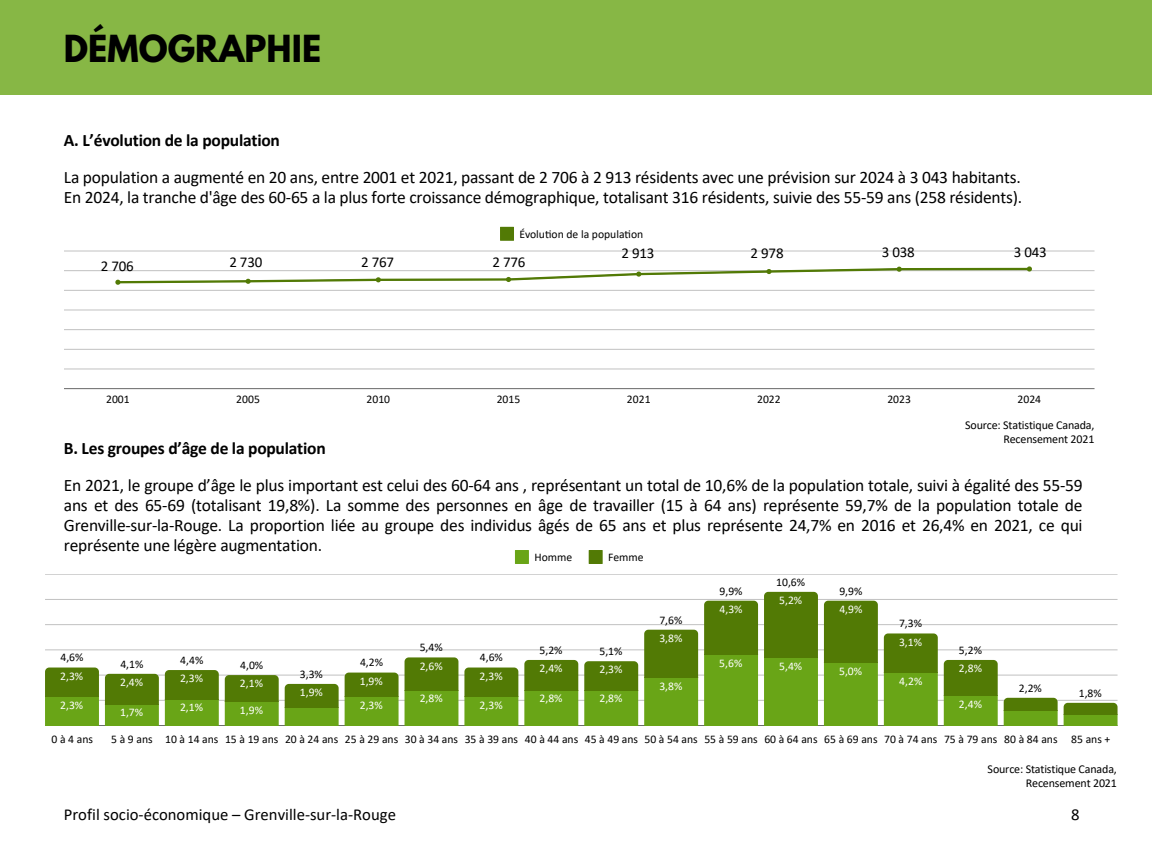
<style>
.page{position:relative;width:1152px;height:864px;background:#fff}
.page>*{position:absolute;margin:0;border:0;box-sizing:border-box;transform-origin:0 0}
.t1{font:700 33px "League Spartan";color:#000}
.t2{font:17.55px/20.2px "Calibri";letter-spacing:-.015em;color:#000;text-align:justify}
.t3{font:700 17.55px "Calibri";letter-spacing:-.015em;color:#000}
.t4{font:16.65px "Calibri";color:#000}
.t5{font:15px "Calibri";letter-spacing:-.01em;color:#000}
.t6{font:12px/14px "Calibri";letter-spacing:-.015em;color:#000;text-align:right}
.t7{font:11.7px "Calibri";color:#000}
.t8{font:11.7px "Calibri";color:#fff}
</style>
<div class="page">
<svg style="left:515px;top:550px;width:14px;height:14px"></svg>
<svg style="left:589px;top:550px;width:14px;height:14px"></svg>
<hr style="left:45px;top:725px;width:1073px;height:1px;background:#000;opacity:.6">
<hr style="left:45px;top:700px;width:1073px;height:1px;background:#000;opacity:.25">
<hr style="left:45px;top:675px;width:1073px;height:1px;background:#d9d9d9">
<hr style="left:45px;top:650px;width:1073px;height:1px;background:#e8e8e8">
<hr style="left:45px;top:624px;width:1073px;height:1px;background:#c9c9c9">
<hr style="left:45px;top:599px;width:1073px;height:1px;background:#c4c4c4">
<hr style="left:45px;top:574px;width:1073px;height:1px;background:#d2d2d2">
<svg style="left:45px;top:668px;width:54px;height:58px;background:#5d8f0e"></svg>
<svg style="left:105px;top:674px;width:54px;height:52px;background:#5b8b0d"></svg>
<svg style="left:165px;top:670px;width:54px;height:56px;background:#5d8e0f"></svg>
<svg style="left:225px;top:675px;width:54px;height:51px;background:#5e8f0f"></svg>
<svg style="left:285px;top:684px;width:54px;height:42px;background:#5d8d0f"></svg>
<svg style="left:345px;top:673px;width:54px;height:53px;background:#609211"></svg>
<svg style="left:405px;top:657px;width:53px;height:69px;background:#5e9010"></svg>
<svg style="left:464px;top:668px;width:54px;height:58px;background:#5f9010"></svg>
<svg style="left:524px;top:660px;width:54px;height:66px;background:#5f9110"></svg>
<svg style="left:584px;top:661px;width:54px;height:65px;background:#609211"></svg>
<svg style="left:644px;top:630px;width:54px;height:96px;background:#5e900f"></svg>
<svg style="left:704px;top:601px;width:54px;height:125px;background:#5f920f"></svg>
<svg style="left:764px;top:592px;width:54px;height:134px;background:#5e900e"></svg>
<svg style="left:824px;top:601px;width:54px;height:125px;background:#5e900e"></svg>
<svg style="left:884px;top:633px;width:54px;height:93px;background:#609311"></svg>
<svg style="left:944px;top:660px;width:54px;height:66px;background:#5d8e0e"></svg>
<svg style="left:1004px;top:698px;width:54px;height:28px;background:#5f9211"></svg>
<svg style="left:1064px;top:703px;width:54px;height:23px"></svg>
<div style="left:0;top:0;width:1152px;height:95px;background:#87b745"></div>
<svg style="left:500px;top:227px;width:14px;height:14px"></svg>
<hr style="left:53px;top:388px;width:1042px;height:1px;background:#7b7b7b">
<hr style="left:53px;top:369px;width:1042px;height:1px;background:#e1e1e1">
<hr style="left:53px;top:349px;width:1042px;height:1px;background:#cbcbcb">
<hr style="left:53px;top:329px;width:1042px;height:1px;background:#c9c9c9">
<hr style="left:53px;top:310px;width:1042px;height:1px;background:#e0e0e0">
<hr style="left:53px;top:290px;width:1042px;height:1px;background:#cacaca">
<hr style="left:53px;top:270px;width:1042px;height:1px;background:#000;opacity:.25">
<hr style="left:53px;top:251px;width:1042px;height:1px;background:#dfdfdf">
<hr style="left:378px;top:278px;width:131px;height:3px;background:#527a05">
<hr style="left:899px;top:268px;width:130px;height:2px;background:#527a05">
<svg style="left:115px;top:277px;width:266px;height:8px"></svg>
<svg style="left:506px;top:267px;width:396px;height:15px"></svg>
<svg style="left:1027px;top:266px;width:5px;height:6px"></svg>
<div style="left:0;top:196px;width:64px;height:255px;background:#fff"></div>
<p class="t1" style="left:64px;top:32px;width:259px">DÉMOGRAPHIE</p>
<h3 class="t3" style="left:64px;top:133px;width:218px">A. L’évolution de la population</h3>
<h4 class="t2" style="left:64px;top:168px;width:960px">La population a augmenté en 20 ans, entre 2001 et 2021, passant de 2 706 à 2 913 résidents avec une prévision sur 2024 à 3 043 habitants.<br>En 2024, la tranche d'âge des 60-65 a la plus forte croissance démographique, totalisant 316 résidents, suivie des 55-59 ans (258 résidents).</h4>
<p class="t7" style="left:520px;top:229px;width:125px">Évolution de la population</p>
<h4 class="t5" style="left:101px;top:260px;width:34px">2 706</h4>
<h4 class="t5" style="left:229px;top:256px;width:34px">2 730</h4>
<h4 class="t5" style="left:361px;top:256px;width:34px">2 767</h4>
<h4 class="t5" style="left:492px;top:256px;width:34px">2 776</h4>
<h4 class="t5" style="left:621px;top:247px;width:34px">2 913</h4>
<h4 class="t5" style="left:751px;top:247px;width:34px">2 978</h4>
<p class="t5" style="left:882px;top:245px;width:34px">3 038</p>
<h2 class="t5" style="left:1014px;top:245px;width:34px">3 043</h2>
<p class="t7" style="left:106px;top:394px;width:25px">2001</p>
<p class="t7" style="left:236px;top:394px;width:25px">2005</p>
<p class="t7" style="left:367px;top:394px;width:25px">2010</p>
<p class="t7" style="left:497px;top:394px;width:25px">2015</p>
<p class="t7" style="left:627px;top:394px;width:25px">2021</p>
<p class="t7" style="left:757px;top:394px;width:25px">2022</p>
<p class="t7" style="left:887px;top:394px;width:25px">2023</p>
<p class="t7" style="left:1018px;top:394px;width:25px">2024</p>
<h4 class="t3" style="left:64px;top:441px;width:263px">B. Les groupes d’âge de la population</h4>
<p class="t6" style="left:965px;top:419px;width:131px">Source: Statistique Canada,<br>Recensement 2021</p>
<h1 class="t2" style="left:64px;top:476px;width:1020px">En 2021, le groupe d’âge le plus important est celui des 60-64 ans , représentant un total de 10,6% de la population totale, suivi à égalité des 55-59 ans et des 65-69 (totalisant 19,8%). La somme des personnes en âge de travailler (15 à 64 ans) représente 59,7% de la population totale de Grenville-sur-la-Rouge. La proportion liée au groupe des individus âgés de 65 ans et plus représente 24,7% en 2016 et 26,4% en 2021, ce qui représente une légère augmentation.</h1>
<p class="t7" style="left:535px;top:552px;width:39px">Homme</p>
<p class="t7" style="left:608px;top:552px;width:37px">Femme</p>
<p class="t7" style="left:659px;top:615px;width:25px">7,6%</p>
<p class="t7" style="left:720px;top:586px;width:25px">9,9%</p>
<p class="t8" style="left:720px;top:604px;width:25px">4,3%</p>
<p class="t7" style="left:776px;top:577px;width:30px">10,6%</p>
<p class="t8" style="left:779px;top:595px;width:25px">5,2%</p>
<p class="t7" style="left:839px;top:586px;width:25px">9,9%</p>
<p class="t8" style="left:839px;top:604px;width:25px">4,9%</p>
<p class="t7" style="left:899px;top:619px;width:25px">7,3%</p>
<p class="t7" style="left:60px;top:653px;width:25px">4,6%</p>
<p class="t8" style="left:60px;top:671px;width:25px">2,3%</p>
<p class="t7" style="left:120px;top:659px;width:25px">4,1%</p>
<p class="t7" style="left:180px;top:655px;width:25px">4,4%</p>
<p class="t8" style="left:120px;top:677px;width:25px">2,4%</p>
<p class="t8" style="left:180px;top:674px;width:25px">2,3%</p>
<p class="t7" style="left:240px;top:660px;width:25px">4,0%</p>
<p class="t8" style="left:240px;top:679px;width:25px">2,1%</p>
<p class="t7" style="left:300px;top:669px;width:25px">3,3%</p>
<p class="t8" style="left:300px;top:687px;width:25px">1,9%</p>
<p class="t8" style="left:60px;top:700px;width:25px">2,3%</p>
<p class="t8" style="left:120px;top:708px;width:25px">1,7%</p>
<p class="t8" style="left:180px;top:703px;width:25px">2,1%</p>
<p class="t8" style="left:240px;top:705px;width:25px">1,9%</p>
<p class="t7" style="left:360px;top:658px;width:25px">4,2%</p>
<p class="t8" style="left:360px;top:676px;width:25px">1,9%</p>
<p class="t7" style="left:420px;top:643px;width:25px">5,4%</p>
<p class="t8" style="left:420px;top:661px;width:25px">2,6%</p>
<p class="t7" style="left:480px;top:653px;width:25px">4,6%</p>
<p class="t8" style="left:480px;top:671px;width:25px">2,3%</p>
<p class="t7" style="left:540px;top:645px;width:25px">5,2%</p>
<p class="t7" style="left:599px;top:646px;width:25px">5,1%</p>
<p class="t8" style="left:540px;top:663px;width:25px">2,4%</p>
<p class="t8" style="left:599px;top:665px;width:25px">2,3%</p>
<p class="t8" style="left:360px;top:700px;width:25px">2,3%</p>
<p class="t8" style="left:420px;top:694px;width:25px">2,8%</p>
<p class="t8" style="left:480px;top:700px;width:25px">2,3%</p>
<p class="t8" style="left:540px;top:694px;width:25px">2,8%</p>
<p class="t8" style="left:599px;top:694px;width:25px">2,8%</p>
<p class="t8" style="left:659px;top:633px;width:25px">3,8%</p>
<p class="t8" style="left:659px;top:681px;width:25px">3,8%</p>
<p class="t8" style="left:719px;top:658px;width:25px">5,6%</p>
<p class="t8" style="left:779px;top:661px;width:25px">5,4%</p>
<p class="t8" style="left:839px;top:666px;width:25px">5,0%</p>
<p class="t8" style="left:899px;top:637px;width:25px">3,1%</p>
<p class="t8" style="left:899px;top:676px;width:25px">4,2%</p>
<p class="t7" style="left:959px;top:645px;width:25px">5,2%</p>
<p class="t8" style="left:959px;top:663px;width:25px">2,8%</p>
<p class="t8" style="left:959px;top:699px;width:25px">2,4%</p>
<p class="t7" style="left:1019px;top:683px;width:25px">2,2%</p>
<p class="t7" style="left:1079px;top:688px;width:25px">1,8%</p>
<p class="t7" style="left:51px;top:734px;width:43px">0à4ans</p>
<p class="t7" style="left:111px;top:734px;width:1001px">5à9ans 10à14ans 15à19ans 20à24ans 25à29ans 30à34ans 35à39ans 40à44ans 45à49ans 50à54ans 55à59ans 60à64ans 65à69ans 70à74ans 75à79ans 80à84ans 85ans+</p>
<h3 class="t6" style="left:988px;top:763px;width:131px">Source: Statistique Canada,<br>Recensement 2021</h3>
<h2 class="t4" style="left:64px;top:808px;width:334px">Profil socio-économique – Grenville-sur-la-Rouge</h2>
<h2 class="t4" style="left:1071px;top:808px;width:10px">8</h2>
</div>
